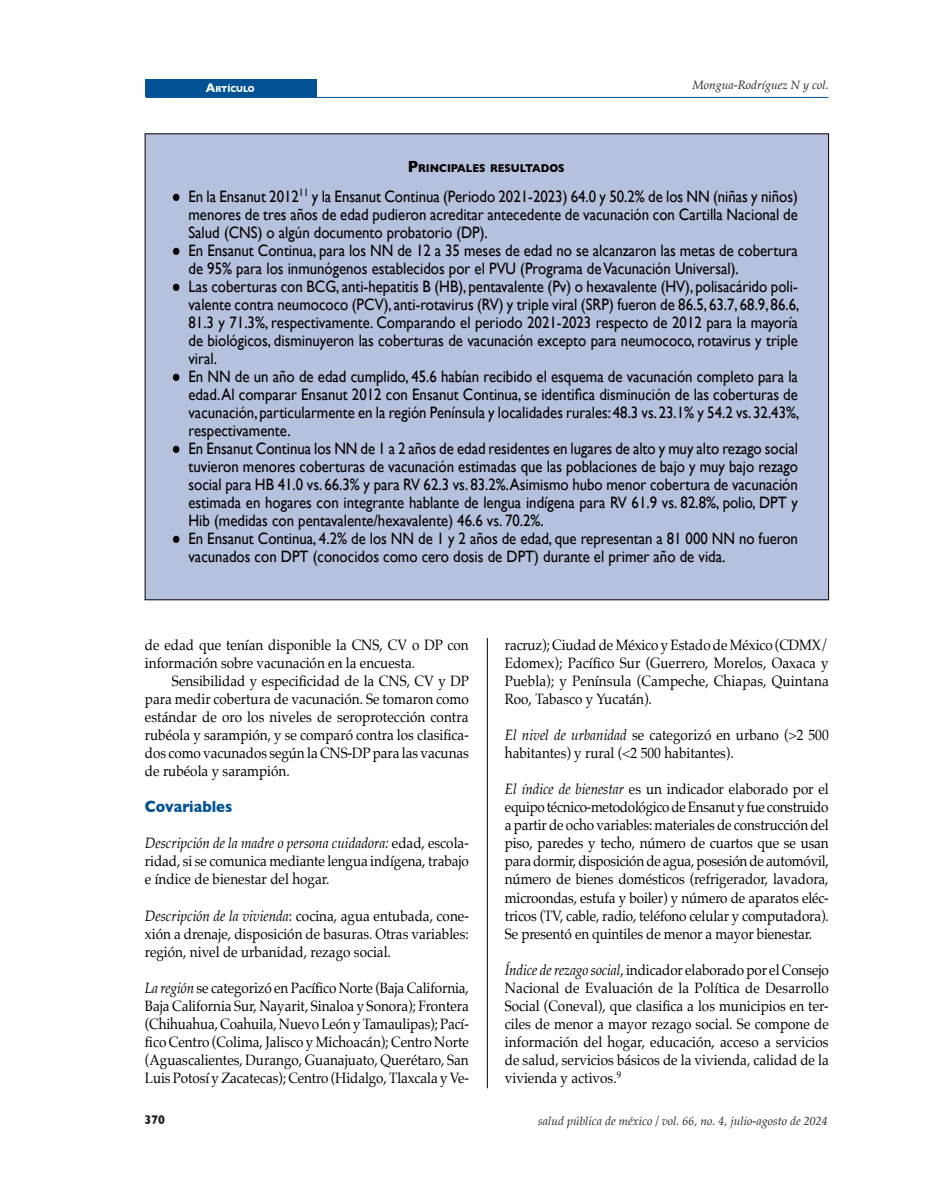
<style>
.page{position:relative;width:944px;height:1200px;background:#fff}
.page>*{position:absolute;margin:0;border:0;box-sizing:border-box;transform-origin:0 0}
.CUADROS{font:16.5px/18px "Gill Sans";color:#000;text-align:justify;scale:.9 1}
.NIVEL_2{font:700 16.5px "Gill Sans";color:#005294;scale:.9 1}
.TEXTO{font:15px/18px "Palatino";color:#000;text-align:justify;scale:.9 1}
.TEXTO_2{font:15px/18px "Palatino";color:#000;scale:.9 1}
.t1{font:700 12.75px "Gill Sans";color:#231f20;scale:.9 1}
.t2{font:italic 12px "Palatino";color:#231f20}
.TIT_CUADRO{font:700 11.55px "Gill Sans";color:#000;scale:.9 1}
.t3{font:700 8.85px "Gill Sans";color:#fff;scale:.9 1}
.s1{font-size:12.75px}
.s2{font-size:16.5px}
.s3{font-family:"Palatino"}
.s4{font-style:italic}
</style>
<div class="page">
<div style="left:145px;top:80px;width:172px;height:17px;background:#005294"></div>
<hr style="left:146px;top:97px;width:682px;height:1px;background:#005294">
<hr style="left:487px;top:638px;width:1px;height:450px;background:#000">
<div style="left:145px;top:134px;width:684px;height:466px;background:#b5c1dd"></div>
<p class="t3" style="left:206px;top:82px;width:56px"><span class="s1">A</span>RTÍCULO</p>
<p class="t2" style="left:693px;top:75px;width:138px">Mongua-Rodríguez N y col.</p>
<p class="TIT_CUADRO" style="left:408px;top:159px;width:176px"><span class="s2">P</span>RINCIPALES RESULTADOS</p>
<p class="CUADROS" style="left:188px;top:187px;width:679px;text-indent:-16px"><span class="s3">●</span> En la Ensanut 2012<sup>11</sup> y la Ensanut Continua (Periodo 2021-2023) 64.0 y 50.2% de los NN (niñas y niños) menores de tres años de edad pudieron acreditar antecedente de vacunación con Cartilla Nacional de Salud (CNS) o algún documento probatorio (DP).</p>
<p class="CUADROS" style="left:188px;top:241px;width:679px;text-indent:-16px"><span class="s3">●</span> En Ensanut Continua, para los NN de 12 a 35 meses de edad no se alcanzaron las metas de cobertura de 95% para los inmunógenos establecidos por el PVU (Programa de Vacunación Universal).</p>
<p class="CUADROS" style="left:188px;top:277px;width:680px;text-indent:-16px"><span class="s3">●</span> Las coberturas con BCG, anti-hepatitis B (HB), pentavalente (Pv) o hexavalente (HV), polisacárido poli&shy;valente contra neumococo (PCV), anti-rotavirus (RV) y triple viral (SRP) fueron de 86.5, 63.7, 68.9, 86.6, 81.3 y 71.3%, respectivamente. Comparando el periodo 2021-2023 respecto de 2012 para la mayoría de biológicos, disminuyeron las coberturas de vacunación excepto para neumococo, rotavirus y triple viral.</p>
<p class="CUADROS" style="left:188px;top:367px;width:680px;text-indent:-16px"><span class="s3">●</span> En NN de un año de edad cumplido, 45.6 habían recibido el esquema de vacunación completo para la edad. Al comparar Ensanut 2012 con Ensanut Continua, se identifica disminución de las coberturas de vacunación, particularmente en la región Península y localidades rurales: 48.3 vs. 23.1% y 54.2 vs. 32.43%, respectivamente.</p>
<p class="CUADROS" style="left:188px;top:439px;width:679px;text-indent:-16px"><span class="s3">●</span> En Ensanut Continua los NN de 1 a 2 años de edad residentes en lugares de alto y muy alto rezago social tuvieron menores coberturas de vacunación estimadas que las poblaciones de bajo y muy bajo rezago social para HB 41.0 vs. 66.3% y para RV 62.3 vs. 83.2%.Asimismo hubo menor cobertura de vacunación estimada en hogares con integrante hablante de lengua indígena para RV 61.9 vs. 82.8%, polio, DPT y Hib (medidas con pentavalente/hexavalente) 46.6 vs. 70.2%.</p>
<p class="CUADROS" style="left:188px;top:529px;width:679px;text-indent:-16px"><span class="s3">●</span> En Ensanut Continua, 4.2% de los NN de 1 y 2 años de edad, que representan a 81 000 NN no fueron vacunados con DPT (conocidos como cero dosis de DPT) durante el primer año de vida.</p>
<p class="TEXTO_2" style="left:145px;top:636px;width:361px">de edad que tenían disponible la CNS, CV o DP con información sobre vacunación en la encuesta.</p>
<p class="TEXTO_2" style="left:145px;top:672px;width:362px;text-align:justify;text-indent:27px">Sensibilidad y especificidad de la CNS, CV y DP para medir cobertura de vacunación. Se tomaron como estándar de oro los niveles de seroprotección contra rubéola y sarampión, y se comparó contra los clasifica&shy;dos como vacunados según la CNS-DP para las vacunas de rubéola y sarampión.</p>
<p class="NIVEL_2" style="left:145px;top:793px;width:99px">Covariables</p>
<p class="TEXTO" style="left:145px;top:834px;width:362px"><span class="s4">Descripción de la madre o persona cuidadora:</span> edad, escola&shy;ridad, si se comunica mediante lengua indígena, trabajo e índice de bienestar del hogar.</p>
<p class="TEXTO" style="left:145px;top:906px;width:361px"><span class="s4">Descripción de la vivienda</span>: cocina, agua entubada, cone&shy;xión a drenaje, disposición de basuras. Otras variables: región, nivel de urbanidad, rezago social.</p>
<p class="TEXTO" style="left:145px;top:978px;width:362px"><span class="s4">La región</span> se categorizó en Pacífico Norte (Baja California, Baja California Sur, Nayarit, Sinaloa y Sonora); Frontera (Chihuahua, Coahuila, Nuevo León y Tamaulipas); Pací&shy;fico Centro (Colima, Jalisco y Michoacán); Centro Norte (Aguascalientes, Durango, Guanajuato, Querétaro, San Luis Potosí y Zacatecas); Centro (Hidalgo, Tlaxcala y Ve-</p>
<p class="TEXTO" style="left:505px;top:636px;width:361px">racruz); Ciudad de México y Estado de México (CDMX/ Edomex); Pacífico Sur (Guerrero, Morelos, Oaxaca y Puebla); y Península (Campeche, Chiapas, Quintana Roo, Tabasco y Yucatán).</p>
<p class="TEXTO" style="left:505px;top:726px;width:361px"><span class="s4">El nivel de urbanidad</span> se categorizó en urbano (&gt;2 500 habitantes) y rural (&lt;2 500 habitantes).</p>
<p class="TEXTO" style="left:505px;top:780px;width:362px"><span class="s4">El índice de bienestar</span> es un indicador elaborado por el equipo técnico-metodológico de Ensanut y fue construido a partir de ocho variables: materiales de construcción del piso, paredes y techo, número de cuartos que se usan para dormir, disposición de agua, posesión de automóvil, número de bienes domésticos (refrigerador, lavadora, microondas, estufa y boiler) y número de aparatos eléc&shy;tricos (TV, cable, radio, teléfono celular y computadora).<br>Se presentó en quintiles de menor a mayor bienestar.</p>
<p class="TEXTO" style="left:505px;top:960px;width:362px"><span class="s4">Índice de rezago social</span>, indicador elaborado por el Consejo Nacional de Evaluación de la Política de Desarrollo Social (Coneval), que clasifica a los municipios en ter&shy;ciles de menor a mayor rezago social. Se compone de información del hogar, educación, acceso a servicios de salud, servicios básicos de la vivienda, calidad de la vivienda y activos.<sup>9</sup></p>
<p class="t1" style="left:145px;top:1109px;width:24px">370</p>
<p class="t2" style="left:538px;top:1110px;width:291px">salud pública de méxico / vol. 66, no. 4, julio-agosto de 2024</p>
</div>
